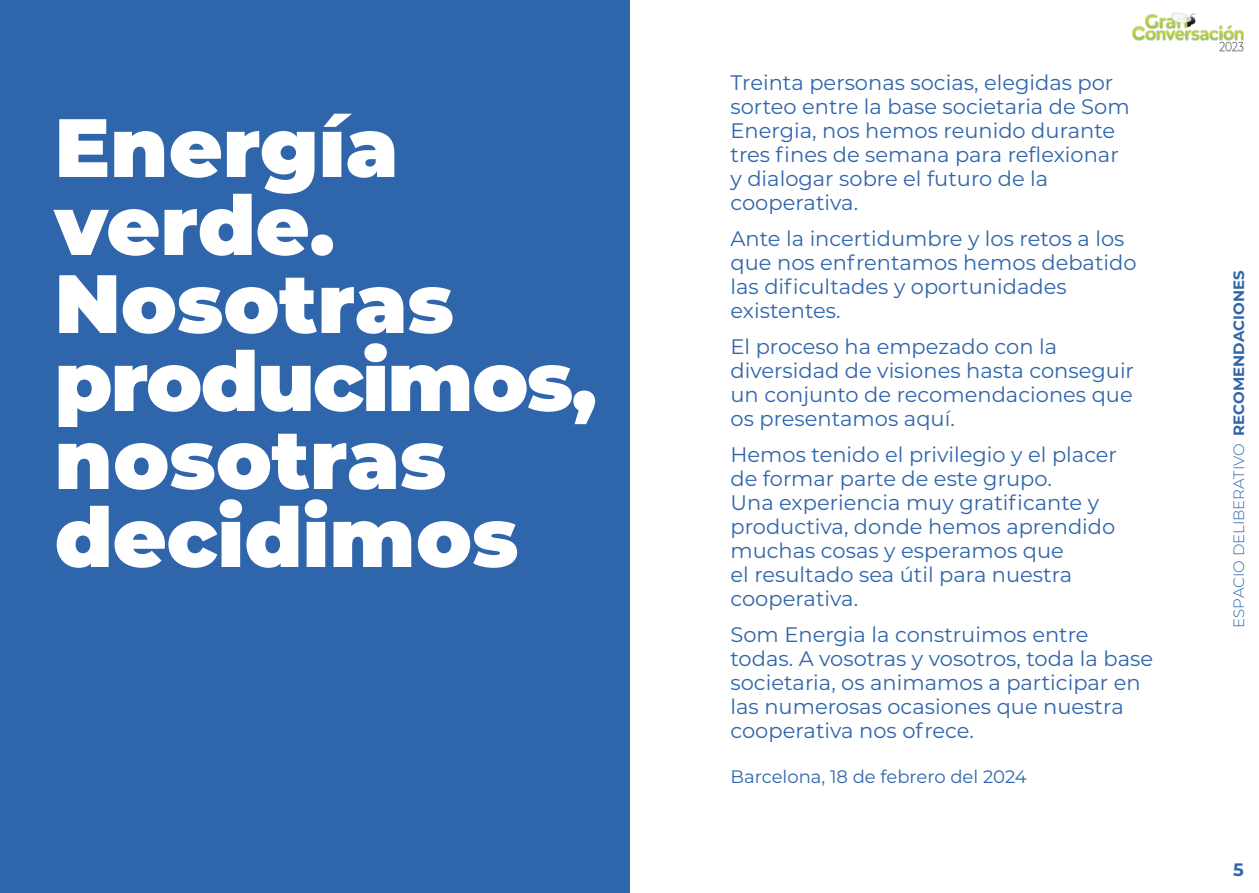
<style>
.page{position:relative;width:1259px;height:893px;background:#fff}
.page>*{position:absolute;margin:0;border:0;box-sizing:border-box;transform-origin:0 0}
.text_ok{font:900 82.5px/78px "Montserrat";color:#fff}
.text_ok-2{font:21px/24px "Montserrat";color:#2f65ab}
.text_ok-3{font:18px "Montserrat";color:#2f65ab}
.t1{font:700 18px "Montserrat";color:#2f65ab}
.t2{font:300 15px "Montserrat";color:#2f65ab}
.s1{font-weight:700}
</style>
<div class="page">
<img style="left:1132px;top:12px;width:112px;height:40px">
<div style="left:0;top:0;width:629px;height:893px;background:#2f65ab"></div>
<p class="text_ok" style="left:55px;top:103px;width:544px">Energía verde.<br>Nosotras producimos, nosotras decidimos</p>
<p class="text_ok-2" style="left:730px;top:70px;width:401px">Treinta personas socias, elegidas por sorteo entre la base societaria de Som<br>Energia, nos hemos reunido durante tres fines de semana para reflexionar y dialogar sobre el futuro de la cooperativa.</p>
<p class="text_ok-2" style="left:730px;top:226px;width:407px">Ante la incertidumbre y los retos a los que nos enfrentamos hemos debatido las dificultades y oportunidades existentes.</p>
<p class="text_ok-2" style="left:730px;top:334px;width:405px">El proceso ha empezado con la diversidad de visiones hasta conseguir un conjunto de recomendaciones que os presentamos aquí.</p>
<p class="text_ok-2" style="left:730px;top:442px;width:388px">Hemos tenido el privilegio y el placer de formar parte de este grupo.<br>Una experiencia muy gratificante y productiva, donde hemos aprendido muchas cosas y esperamos que<br>el resultado sea útil para nuestra cooperativa.</p>
<p class="text_ok-2" style="left:730px;top:622px;width:424px">Som Energia la construimos entre todas. A vosotras y vosotros, toda la base societaria, os animamos a participar en las numerosas ocasiones que nuestra cooperativa nos ofrece.</p>
<p class="text_ok-3" style="left:730px;top:764px;width:298px">Barcelona, 18 de febrero del 2024</p>
<p class="t2" style="left:1228px;top:628px;width:358px;rotate:-90deg">ESPACIO DELIBERATIVO <span class="s1">RECOMENDACIONES</span></p>
<p class="t1" style="left:1233px;top:857px;width:12px">5</p>
</div>
